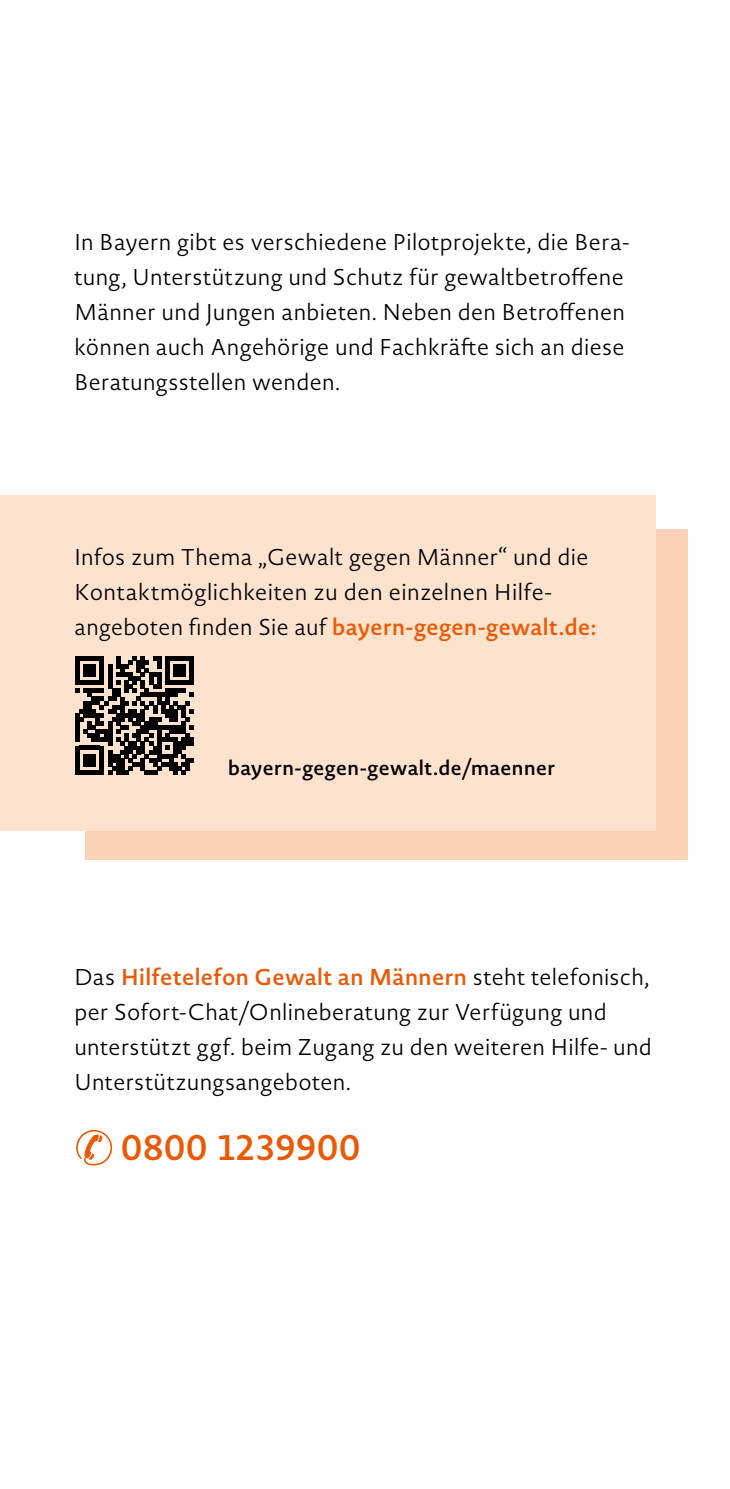
<style>
.page{position:relative;width:730px;height:1489px;background:#fff}
.page>*{position:absolute;margin:0;border:0;box-sizing:border-box;transform-origin:0 0}
.t1{font:600 35px "Novel Sans Pro";letter-spacing:.025em;color:#ea5a06}
.t2{font:300 22.5px/35px "Novel Sans Pro";letter-spacing:.015em;color:#000}
.t3{font:600 20px "Novel Sans Pro";letter-spacing:.02em;color:#000}
.s1{font-weight:600;color:#ea5a06}
</style>
<div class="page">
<div style="left:85px;top:529px;width:602px;height:331px;background:#fbd2b6"></div>
<div style="left:0;top:494px;width:656px;height:336px;background:#fde2ce"></div>
<svg style="left:75px;top:656px;width:119px;height:118px"></svg>
<p class="t2" style="left:74px;top:224px;width:556px">In Bayern gibt es verschiedene Pilotprojekte, die Bera&shy;tung, Unterstützung und Schutz für gewaltbetroffene Männer und Jungen anbieten. Neben den Betroffenen können auch Angehörige und Fachkräfte sich an diese Beratungsstellen wenden.</p>
<p class="t2" style="left:74px;top:539px;width:523px">Infos zum Thema „Gewalt gegen Männer“ und die<br>Kontaktmöglichkeiten zu den einzelnen Hilfe&shy;angeboten finden Sie auf <span class="s1">bayern-gegen-gewalt.de:</span></p>
<p class="t3" style="left:228px;top:753px;width:329px">bayern-gegen-gewalt.de/maenner</p>
<p class="t2" style="left:74px;top:959px;width:579px">Das <span class="s1">Hilfetelefon Gewalt an Männern</span> steht telefonisch, per Sofort-Chat/Onlineberatung zur Verfügung und unterstützt ggf. beim Zugang zu den weiteren Hilfe- und Unterstützungsangeboten.</p>
<h1 class="t1" style="left:74px;top:1121px;width:287px">✆ 0800 1239900</h1>
</div>
